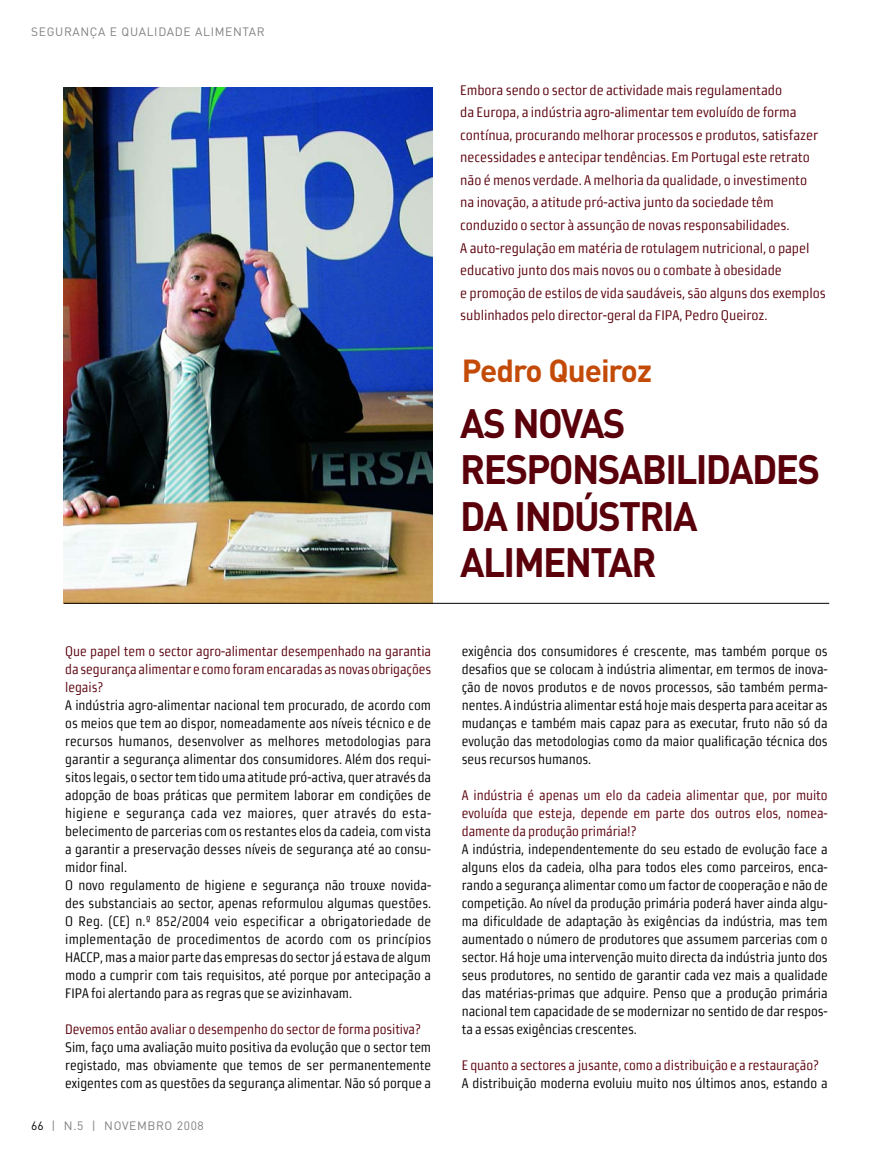
<style>
.page{position:relative;width:893px;height:1149px;background:#fff}
.page>*{position:absolute;margin:0;border:0;box-sizing:border-box;transform-origin:0 0}
.t1{font:700 40.5px/46.5px "DIN";letter-spacing:-.045em;color:#5a000b;scale:.95 1}
.t2{font:700 31.5px "DIN";letter-spacing:-.035em;color:#c44a07}
.t3{font:13.95px/22.5px "Morgan Sn Cn Lining";letter-spacing:-.005em;color:#5a000b}
.t4{font:13.8px/18px "Morgan Sn Cn Lining";color:#000;text-align:justify}
.t5{font:13.8px/18px "Morgan Sn Cn Lining";letter-spacing:-.005em;color:#5a000b;text-align:justify}
.t6{font:12px "DIN";letter-spacing:.05em;color:#808080}
.s1{color:#000}
</style>
<div class="page">
<img style="left:64px;top:87px;width:369px;height:516px">
<hr style="left:64px;top:603px;width:765px;height:1px;background:#000">
<p class="t6" style="left:31px;top:28px;width:235px">SEGURANÇA E QUALIDADE ALIMENTAR</p>
<p class="t5" style="left:65px;top:643px;width:367px">Que papel tem o sector agro-alimentar desempenhado na garantia da segurança alimentar e como foram encaradas as novas obrigações legais?</p>
<p class="t4" style="left:65px;top:697px;width:367px;text-align:left">A indústria agro-alimentar nacional tem procurado, de acordo com os meios que tem ao dispor, nomeadamente aos níveis técnico e de recursos humanos, desenvolver as melhores metodologias para garantir a segurança alimentar dos consumidores. Além dos requi&shy;sitos legais, o sector tem tido uma atitude pró-activa, quer através da adopção de boas práticas que permitem laborar em condições de higiene e segurança cada vez maiores, quer através do esta&shy;belecimento de parcerias com os restantes elos da cadeia, com vista a garantir a preservação desses níveis de segurança até ao consu&shy;midor final.<br>O novo regulamento de higiene e segurança não trouxe novida&shy;des substanciais ao sector, apenas reformulou algumas questões.<br>O Reg. (CE) n.º 852/2004 veio especificar a obrigatoriedade de implementação de procedimentos de acordo com os princípios HACCP, mas a maior parte das empresas do sector já estava de algum modo a cumprir com tais requisitos, até porque por antecipação a FIPA foi alertando para as regras que se avizinhavam.</p>
<p class="t5" style="left:65px;top:1021px;width:357px">Devemos então avaliar o desempenho do sector de forma positiva?</p>
<p class="t4" style="left:65px;top:1039px;width:367px">Sim, faço uma avaliação muito positiva da evolução que o sector tem registado, mas obviamente que temos de ser permanentemente exigentes com as questões da segurança alimentar. Não só porque a</p>
<p class="t6" style="left:31px;top:1121px;width:174px"><span class="s1">66</span> | N.5 | NOVEMBRO 2008</p>
<p class="t3" style="left:460px;top:80px;width:367px">Embora sendo o sector de actividade mais regulamentado<br>da Europa, a indústria agro-alimentar tem evoluído de forma contínua, procurando melhorar processos e produtos, satisfazer necessidades e antecipar tendências. Em Portugal este retrato não é menos verdade. A melhoria da qualidade, o investimento<br>na inovação, a atitude pró-activa junto da sociedade têm conduzido o sector à assunção de novas responsabilidades.<br>A auto-regulação em matéria de rotulagem nutricional, o papel educativo junto dos mais novos ou o combate à obesidade<br>e promoção de estilos de vida saudáveis, são alguns dos exemplos sublinhados pelo director-geral da FIPA, Pedro Queiroz.</p>
<h2 class="t2" style="left:462px;top:360px;width:192px">Pedro Queiroz</h2>
<h1 class="t1" style="left:460px;top:404px;width:380px">AS NOVAS<br>RESPONSABILIDADES<br>DA INDÚSTRIA<br>ALIMENTAR</h1>
<p class="t4" style="left:462px;top:643px;width:367px">exigência dos consumidores é crescente, mas também porque os desafios que se colocam à indústria alimentar, em termos de inova&shy;ção de novos produtos e de novos processos, são também perma&shy;nentes. A indústria alimentar está hoje mais desperta para aceitar as mudanças e também mais capaz para as executar, fruto não só da evolução das metodologias como da maior qualificação técnica dos seus recursos humanos.</p>
<p class="t5" style="left:462px;top:787px;width:367px">A indústria é apenas um elo da cadeia alimentar que, por muito evoluída que esteja, depende em parte dos outros elos, nomea&shy;damente da produção primária!?</p>
<p class="t4" style="left:462px;top:841px;width:367px">A indústria, independentemente do seu estado de evolução face a alguns elos da cadeia, olha para todos eles como parceiros, enca&shy;rando a segurança alimentar como um factor de cooperação e não de competição. Ao nível da produção primária poderá haver ainda algu&shy;ma dificuldade de adaptação às exigências da indústria, mas tem aumentado o número de produtores que assumem parcerias com o sector. Há hoje uma intervenção muito directa da indústria junto dos seus produtores, no sentido de garantir cada vez mais a qualidade das matérias-primas que adquire. Penso que a produção primária nacional tem capacidade de se modernizar no sentido de dar respos&shy;ta a essas exigências crescentes.</p>
<p class="t5" style="left:462px;top:1057px;width:358px">E quanto a sectores a jusante, como a distribuição e a restauração?</p>
<p class="t4" style="left:462px;top:1075px;width:367px">A distribuição moderna evoluiu muito nos últimos anos, estando a</p>
</div>
